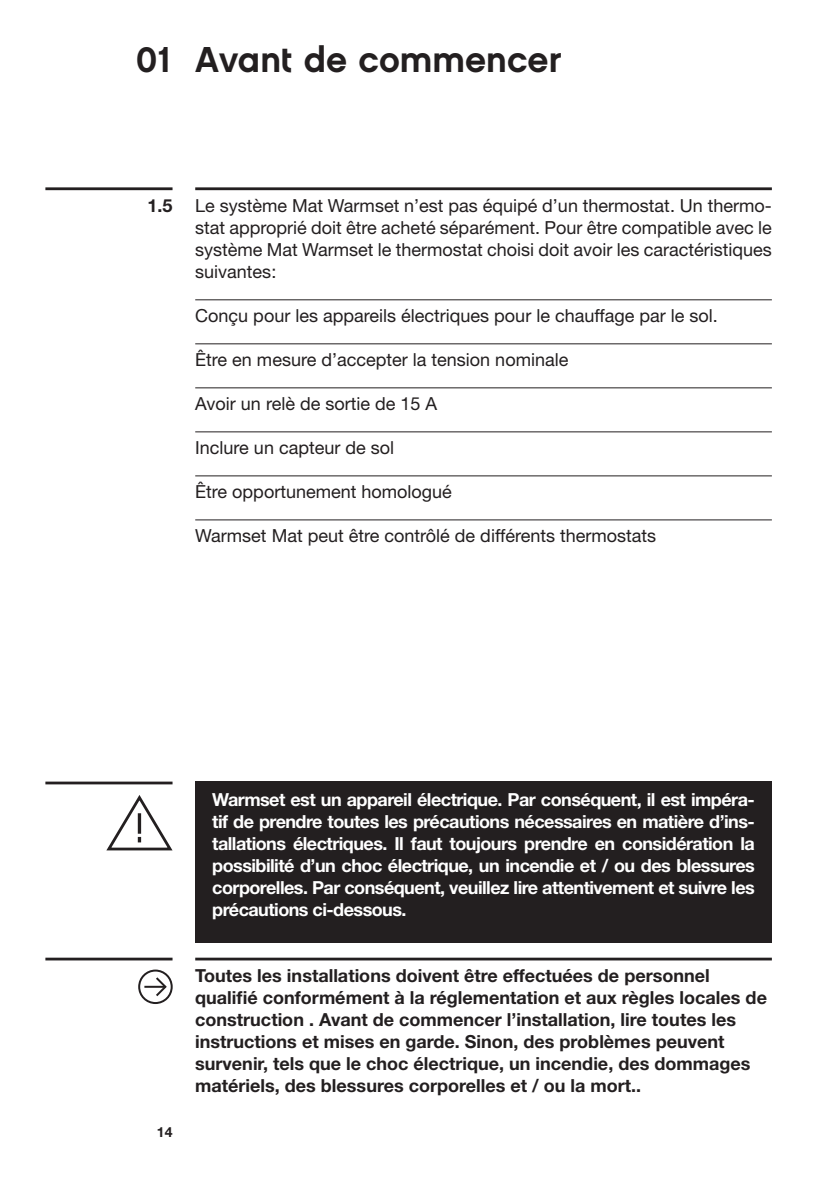
<style>
.page{position:relative;width:840px;height:1191px;background:#fff}
.page>*{position:absolute;margin:0;border:0;box-sizing:border-box;transform-origin:0 0}
.t1{font:36px "Chalet Filmcutter Filmcutter Text";color:#231f20}
.t2{font:18px/22px "Helvetica Neue LT Std";color:#231f20;text-align:justify}
.t3{font:700 18px/22px "Helvetica Neue LT Std";color:#231f20}
.t4{font:700 18px/22px "Helvetica Neue LT Std";letter-spacing:-.03em;color:#fff;text-align:justify}
.t5{font:700 14px "Helvetica Neue LT Std";color:#231f20}
</style>
<div class="page">
<hr style="left:195px;top:299px;width:576px;height:1px;background:#231f20">
<hr style="left:195px;top:343px;width:576px;height:1px;background:#231f20">
<hr style="left:195px;top:387px;width:576px;height:1px;background:#231f20">
<hr style="left:195px;top:431px;width:576px;height:1px;background:#231f20">
<hr style="left:195px;top:475px;width:576px;height:1px;background:#231f20">
<hr style="left:195px;top:519px;width:576px;height:1px;background:#231f20">
<hr style="left:45px;top:187px;width:127px;height:3px;background:#231f20">
<div style="left:195px;top:781px;width:576px;height:162px;background:#231f20"></div>
<hr style="left:195px;top:957px;width:576px;height:3px;background:#231f20">
<hr style="left:45px;top:781px;width:127px;height:3px;background:#231f20">
<svg style="left:106px;top:795px;width:67px;height:56px"></svg>
<hr style="left:45px;top:957px;width:127px;height:3px;background:#231f20">
<hr style="left:195px;top:187px;width:576px;height:3px;background:#231f20">
<svg style="left:154px;top:975px;width:14px;height:23px"></svg>
<hr style="left:144px;top:985px;width:21px;height:2px;background:#231f20">
<div style="left:138px;top:969px;width:35px;height:35px;border:2px solid #231f20;border-radius:50%"></div>
<h1 class="t1" style="left:136px;top:37px;width:426px">01 Avant de commencer</h1>
<p class="t3" style="left:147px;top:194px;width:27px">1.5</p>
<p class="t2" style="left:195px;top:194px;width:577px">Le système Mat Warmset n’est pas équipé d’un thermostat. Un thermo&shy;stat approprié doit être acheté séparément. Pour être compatible avec le système Mat Warmset le thermostat choisi doit avoir les caractéristiques suivantes:</p>
<p class="t2" style="left:195px;top:304px;width:524px">Conçu pour les appareils électriques pour le chauffage par le sol.</p>
<p class="t2" style="left:195px;top:348px;width:374px">Être en mesure d’accepter la tension nominale</p>
<p class="t2" style="left:195px;top:392px;width:243px">Avoir un relè de sortie de 15 A</p>
<p class="t2" style="left:195px;top:436px;width:200px">Inclure un capteur de sol</p>
<p class="t2" style="left:195px;top:480px;width:258px">Être opportunement homologué</p>
<p class="t2" style="left:195px;top:524px;width:462px">Warmset Mat peut être contrôlé de différents thermostats</p>
<p class="t5" style="left:157px;top:1122px;width:17px">14</p>
<p class="t4" style="left:212px;top:788px;width:544px">Warmset est un appareil électrique. Par conséquent, il est impéra&shy;tif de prendre toutes les précautions nécessaires en matière d’ins&shy;tallations électriques. Il faut toujours prendre en considération la possibilité d’un choc électrique, un incendie et / ou des blessures corporelles. Par conséquent, veuillez lire attentivement et suivre les précautions ci-dessous.</p>
<p class="t3" style="left:195px;top:964px;width:573px">Toutes les installations doivent être effectuées de personnel qualifié conformément à la réglementation et aux règles locales de construction . Avant de commencer l’installation, lire toutes les instructions et mises en garde. Sinon, des problèmes peuvent survenir, tels que le choc électrique, un incendie, des dommages matériels, des blessures corporelles et / ou la mort..</p>
</div>
